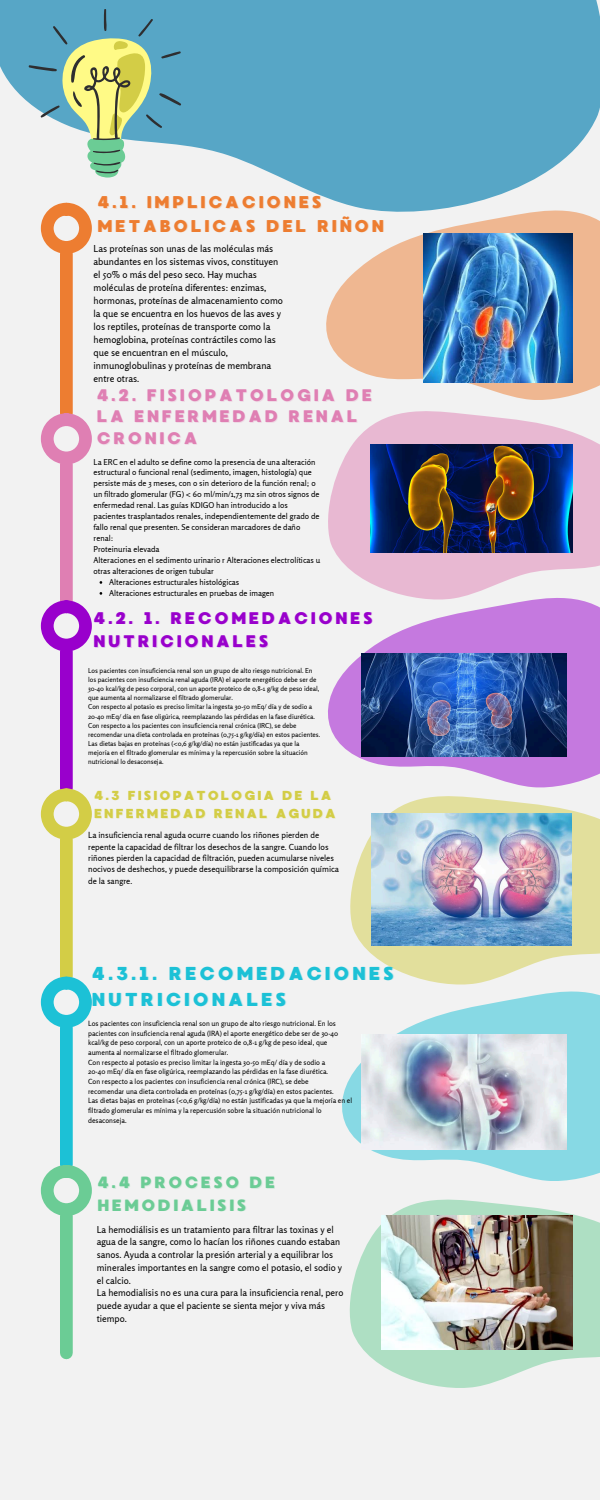
<style>
.page{position:relative;width:600px;height:1500px;background:#f2f2f2}
.page>*{position:absolute;margin:0;border:0;box-sizing:border-box;transform-origin:0 0}
.t1{font:18.7px "MADE Waffle Soft";letter-spacing:.16em;color:#1cc1d6}
.t2{font:17px "MADE Waffle Soft";letter-spacing:.16em;color:#ed7d31}
.t3{font:16.8px "MADE Waffle Soft";letter-spacing:.16em;color:#df7fb3}
.t4{font:16.8px "MADE Waffle Soft";letter-spacing:.16em;color:#90c}
.t5{font:16.3px "MADE Waffle Soft";letter-spacing:.16em;color:#6bcc95}
.t6{font:13px "MADE Waffle Soft";letter-spacing:.16em;color:#d3cd46}
.t7{font:9.5px/13px "Rosario";color:#000}
.t8{font:9.4px/12.8px "Rosario";color:#000}
.t9{font:8.4px/11.4px "Rosario";color:#000}
.t10{font:8px/10.9px "Rosario";color:#000}
.t11{font:7.1px/9.7px "Rosario";color:#000}
.t12{font:6.7px/9.1px "Rosario";color:#000}
</style>
<div class="page">
<svg style="left:0;top:0;width:600px;height:254px;fill:#57a6c6"></svg>
<svg style="left:303px;top:136px;width:297px;height:201px"></svg>
<svg style="left:327px;top:337px;width:273px;height:186px"></svg>
<div style="left:350px;top:887px;width:250px;height:30px;background:#e2df9c"></div>
<svg style="left:349px;top:1281px;width:251px;height:107px;fill:#aedfc3"></svg>
<svg style="left:328px;top:523px;width:272px;height:364px"></svg>
<svg style="left:342px;top:917px;width:258px;height:364px"></svg>
<div style="left:60px;top:254px;width:13px;height:159px;background:#ed7d31"></div>
<div style="left:41px;top:203px;width:51px;height:51px;border:13px solid #ed7d31;border-radius:50%"></div>
<div style="left:60px;top:464px;width:13px;height:137px;background:#df7fb3"></div>
<div style="left:41px;top:413px;width:51px;height:51px;border:13px solid #df7fb3;border-radius:50%"></div>
<div style="left:60px;top:651px;width:13px;height:137px;background:#90c"></div>
<div style="left:41px;top:600px;width:51px;height:51px;border:13px solid #90c;border-radius:50%"></div>
<div style="left:60px;top:840px;width:13px;height:136px;background:#d3cd46"></div>
<div style="left:41px;top:789px;width:51px;height:51px;border:13px solid #d3cd46;border-radius:50%"></div>
<div style="left:60px;top:1028px;width:13px;height:137px;background:#1cc1d6"></div>
<div style="left:41px;top:977px;width:51px;height:51px;border:13px solid #1cc1d6;border-radius:50%"></div>
<div style="left:60px;top:1216px;width:13px;height:137px;background:#6bcc95"></div>
<div style="left:41px;top:1165px;width:51px;height:51px;border:13px solid #6bcc95;border-radius:50%"></div>
<svg style="left:29px;top:9px;width:152px;height:169px"></svg>
<img style="left:370px;top:445px;width:203px;height:107px">
<img style="left:424px;top:233px;width:149px;height:150px">
<img style="left:361px;top:654px;width:205px;height:103px">
<img style="left:372px;top:813px;width:199px;height:133px">
<img style="left:361px;top:1034px;width:206px;height:116px">
<img style="left:382px;top:1215px;width:190px;height:134px">
<p class="t2" style="left:98px;top:192px;width:226px">4.1. IMPLICACIONES</p>
<p class="t2" style="left:98px;top:216px;width:288px">METABOLICAS DEL RIÑON</p>
<h2 class="t7" style="left:94px;top:242px;width:191px">Las proteínas son unas de las moléculas más abundantes en los sistemas vivos, constituyen el 50% o más del peso seco. Hay muchas moléculas de proteína diferentes: enzimas, hormonas, proteínas de almacenamiento como la que se encuentra en los huevos de las aves y los reptiles, proteínas de transporte como la hemoglobina, proteínas contráctiles como las que se encuentran en el músculo, inmunoglobulinas y proteínas de membrana entre otras.</h2>
<h5 class="t3" style="left:97px;top:385px;width:277px">4.2. FISIOPATOLOGIA DE</h5>
<p class="t3" style="left:97px;top:406px;width:262px">LA ENFERMEDAD RENAL</p>
<p class="t3" style="left:97px;top:428px;width:102px">CRONICA</p>
<p class="t10" style="left:94px;top:456px;width:228px">La ERC en el adulto se define como la presencia de una alteración estructural o funcional renal (sedimento, imagen, histología) que persiste más de 3 meses, con o sin deterioro de la función renal; o un filtrado glomerular (FG) &lt; 60 ml/min/1,73 m2 sin otros signos de enfermedad renal. Las guías KDIGO han introducido a los pacientes trasplantados renales, independientemente del grado de fallo renal que presenten. Se consideran marcadores de daño renal:<br>Proteinuria elevada<br>Alteraciones en el sedimento urinario r Alteraciones electrolíticas u otras alteraciones de origen tubular</p>
<p class="t10" style="left:109px;top:576px;width:132px">Alteraciones estructurales histológicas</p>
<h2 class="t10" style="left:109px;top:587px;width:167px">Alteraciones estructurales en pruebas de imagen</h2>
<p class="t4" style="left:94px;top:608px;width:281px">4.2. 1. RECOMEDACIONES</p>
<p class="t4" style="left:94px;top:631px;width:177px">NUTRICIONALES</p>
<p class="t12" style="left:88px;top:666px;width:233px">Los pacientes con insuficiencia renal son un grupo de alto riesgo nutricional. En los pacientes con insuficiencia renal aguda (IRA) el aporte energético debe ser de 30-40 kcal/kg de peso corporal, con un aporte proteico de 0,8-1 g/kg de peso ideal, que aumenta al normalizarse el filtrado glomerular.</p>
<p class="t12" style="left:88px;top:702px;width:226px">Con respecto al potasio es preciso limitar la ingesta 30-50 mEq/ día y de sodio a</p>
<p class="t12" style="left:88px;top:712px;width:228px">20-40 mEq/ día en fase oligúrica, reemplazando las pérdidas en la fase diurética.</p>
<p class="t12" style="left:88px;top:721px;width:210px">Con respecto a los pacientes con insuficiencia renal crónica (IRC), se debe</p>
<p class="t12" style="left:88px;top:730px;width:234px">recomendar una dieta controlada en proteínas (0,75-1 g/kg/día) en estos pacientes.</p>
<p class="t12" style="left:88px;top:739px;width:221px">Las dietas bajas en proteínas (&lt;0,6 g/kg/día) no están justificadas ya que la mejoría en el filtrado glomerular es mínima y la repercusión sobre la situación nutricional lo desaconseja.</p>
<h3 class="t6" style="left:94px;top:788px;width:239px">4.3 FISIOPATOLOGIA DE LA</h3>
<h5 class="t6" style="left:94px;top:806px;width:243px">ENFERMEDAD RENAL AGUDA</h5>
<p class="t9" style="left:88px;top:829px;width:252px">La insuficiencia renal aguda ocurre cuando los riñones pierden de repente la capacidad de filtrar los desechos de la sangre. Cuando los riñones pierden la capacidad de filtración, pueden acumularse niveles nocivos de deshechos, y puede desequilibrarse la composición química de la sangre.</p>
<p class="t1" style="left:92px;top:962px;width:304px">4.3.1. RECOMEDACIONES</p>
<h1 class="t1" style="left:92px;top:988px;width:196px">NUTRICIONALES</h1>
<p class="t11" style="left:88px;top:1018px;width:252px">Los pacientes con insuficiencia renal son un grupo de alto riesgo nutricional. En los pacientes con insuficiencia renal aguda (IRA) el aporte energético debe ser de 30-40 kcal/kg de peso corporal, con un aporte proteico de 0,8-1 g/kg de peso ideal, que aumenta al normalizarse el filtrado glomerular.</p>
<p class="t11" style="left:88px;top:1057px;width:239px">Con respecto al potasio es preciso limitar la ingesta 30-50 mEq/ día y de sodio a</p>
<p class="t11" style="left:88px;top:1067px;width:241px">20-40 mEq/ día en fase oligúrica, reemplazando las pérdidas en la fase diurética.</p>
<p class="t11" style="left:88px;top:1076px;width:222px">Con respecto a los pacientes con insuficiencia renal crónica (IRC), se debe</p>
<p class="t11" style="left:88px;top:1086px;width:247px">recomendar una dieta controlada en proteínas (0,75-1 g/kg/día) en estos pacientes.</p>
<p class="t11" style="left:88px;top:1096px;width:266px">Las dietas bajas en proteínas (&lt;0,6 g/kg/día) no están justificadas ya que la mejoría en el filtrado glomerular es mínima y la repercusión sobre la situación nutricional lo desaconseja.</p>
<p class="t5" style="left:98px;top:1173px;width:179px">4.4 PROCESO DE</p>
<p class="t5" style="left:98px;top:1195px;width:150px">HEMODIALISIS</p>
<h2 class="t8" style="left:97px;top:1223px;width:248px">La hemodiálisis es un tratamiento para filtrar las toxinas y el agua de la sangre, como lo hacían los riñones cuando estaban sanos. Ayuda a controlar la presión arterial y a equilibrar los minerales importantes en la sangre como el potasio, el sodio y el calcio.<br>La hemodialisis no es una cura para la insuficiencia renal, pero puede ayudar a que el paciente se sienta mejor y viva más tiempo.</h2>
</div>
